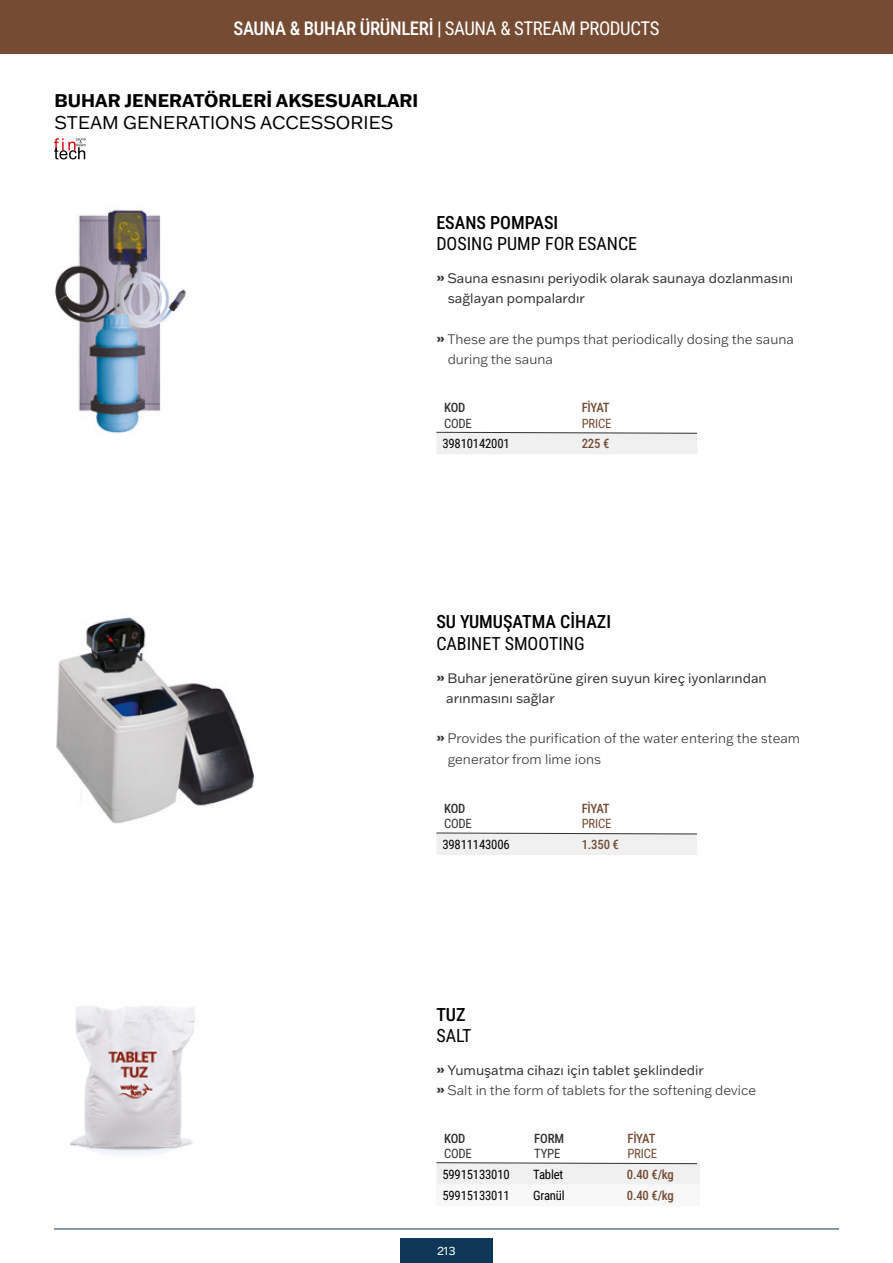
<style>
.page{position:relative;width:893px;height:1263px;background:#fff}
.page>*{position:absolute;margin:0;border:0;box-sizing:border-box;transform-origin:0 0}
.t1{font:500 18.75px "Roboto Condensed";letter-spacing:-.02em;color:#fff}
.t2{font:18px "Roboto Condensed";color:#000}
.t3{font:500 18px "Roboto Condensed";color:#000}
.t4{font:700 18px "Franklin Gothic ATF";color:#000}
.t5{font:18px "Franklin Gothic ATF";color:#000}
.t6{font:300 13.5px/20.2px "Franklin Gothic ATF";color:#333232}
.t7{font:13.5px/20.2px "Franklin Gothic ATF";color:#333232}
.t8{font:12.75px "Roboto Condensed";letter-spacing:-.015em;color:#000}
.t9{font:500 12.75px "Roboto Condensed";letter-spacing:-.025em;color:#754b33}
.t10{font:12.75px "Roboto Condensed";letter-spacing:-.015em;color:#333232}
.t11{font:12.75px "Roboto Condensed";letter-spacing:-.015em;color:#754b33}
.t12{font:500 12.75px "Roboto Condensed";letter-spacing:-.015em;color:#333232}
.t13{font:12px "Franklin Gothic ATF";color:#fff}
.s1{font-weight:400}
.s2{font-weight:800}
</style>
<div class="page">
<div style="left:400px;top:1238px;width:93px;height:25px;background:#0f3757"></div>
<hr style="left:54px;top:1229px;width:785px;height:1px;background:#0f3757">
<div style="left:0;top:0;width:893px;height:53px;background:#754b33"></div>
<svg style="left:54px;top:138px;width:32px;height:21px"></svg>
<svg style="left:436px;top:431px;width:262px;height:23px"></svg>
<svg style="left:436px;top:832px;width:261px;height:23px"></svg>
<svg style="left:436px;top:1162px;width:264px;height:22px"></svg>
<img style="left:55px;top:209px;width:130px;height:225px">
<img style="left:56px;top:617px;width:199px;height:207px">
<img style="left:70px;top:1006px;width:125px;height:142px">
<img style="left:85px;top:1146px;width:93px;height:2px">
<h1 class="t1" style="left:234px;top:15px;width:427px">SAUNA &amp; BUHAR ÜRÜNLERİ | <span class="s1">SAUNA &amp; STREAM PRODUCTS</span></h1>
<h2 class="t4" style="left:55px;top:88px;width:365px">BUHAR JENERATÖRLERİ AKSESUARLARI</h2>
<h2 class="t5" style="left:55px;top:110px;width:340px">STEAM GENERATIONS ACCESSORIES</h2>
<h2 class="t3" style="left:436px;top:210px;width:123px">ESANS POMPASI</h2>
<h2 class="t2" style="left:436px;top:231px;width:202px">DOSING PUMP FOR ESANCE</h2>
<p class="t7" style="left:448px;top:268px;width:347px;text-indent:-11px"><span class="s2">»</span> Sauna esnasını periyodik olarak saunaya dozlanmasını sağlayan pompalardır</p>
<p class="t6" style="left:448px;top:328px;width:348px;text-indent:-11px"><span class="s2">»</span> These are the pumps that periodically dosing the sauna during the sauna</p>
<p class="t12" style="left:444px;top:399px;width:23px">KOD</p>
<p class="t10" style="left:444px;top:414px;width:29px">CODE</p>
<p class="t9" style="left:582px;top:399px;width:30px">FİYAT</p>
<p class="t11" style="left:582px;top:414px;width:31px">PRICE</p>
<p class="t8" style="left:442px;top:435px;width:69px">39810142001</p>
<p class="t9" style="left:582px;top:435px;width:29px">225 €</p>
<h2 class="t3" style="left:436px;top:609px;width:176px">SU YUMUŞATMA CİHAZI</h2>
<h2 class="t2" style="left:436px;top:631px;width:150px">CABINET SMOOTING</h2>
<p class="t7" style="left:446px;top:667px;width:322px;text-indent:-10px"><span class="s2">»</span> Buhar jeneratörüne giren suyun kireç iyonlarından arınmasını sağlar</p>
<p class="t6" style="left:448px;top:728px;width:354px;text-indent:-11px"><span class="s2">»</span> Provides the purification of the water entering the steam generator from lime ions</p>
<p class="t12" style="left:444px;top:799px;width:23px">KOD</p>
<p class="t10" style="left:444px;top:815px;width:29px">CODE</p>
<p class="t9" style="left:582px;top:799px;width:30px">FİYAT</p>
<p class="t11" style="left:582px;top:815px;width:31px">PRICE</p>
<p class="t8" style="left:442px;top:835px;width:69px">39811143006</p>
<p class="t9" style="left:582px;top:835px;width:39px">1.350 €</p>
<h2 class="t3" style="left:436px;top:1001px;width:31px">TUZ</h2>
<h2 class="t2" style="left:436px;top:1023px;width:37px">SALT</h2>
<p class="t6" style="left:436px;top:1059px;width:321px"><span class="s2">»</span> <span class="s1">Yumuşatma cihazı için tablet şeklindedir<br></span><span class="s2">»</span> Salt in the form of tablets for the softening device</p>
<p class="t12" style="left:444px;top:1129px;width:23px">KOD</p>
<p class="t10" style="left:444px;top:1144px;width:29px">CODE</p>
<p class="t12" style="left:534px;top:1129px;width:31px">FORM</p>
<p class="t10" style="left:534px;top:1144px;width:28px">TYPE</p>
<p class="t9" style="left:627px;top:1129px;width:30px">FİYAT</p>
<p class="t11" style="left:627px;top:1144px;width:31px">PRICE</p>
<p class="t8" style="left:442px;top:1165px;width:69px">59915133010</p>
<p class="t8" style="left:533px;top:1165px;width:32px">Tablet</p>
<p class="t9" style="left:627px;top:1165px;width:49px">0.40 €/kg</p>
<p class="t8" style="left:442px;top:1187px;width:69px">59915133011</p>
<p class="t8" style="left:533px;top:1187px;width:33px">Granül</p>
<p class="t9" style="left:627px;top:1187px;width:49px">0.40 €/kg</p>
<p class="t13" style="left:437px;top:1243px;width:20px">213</p>
</div>
